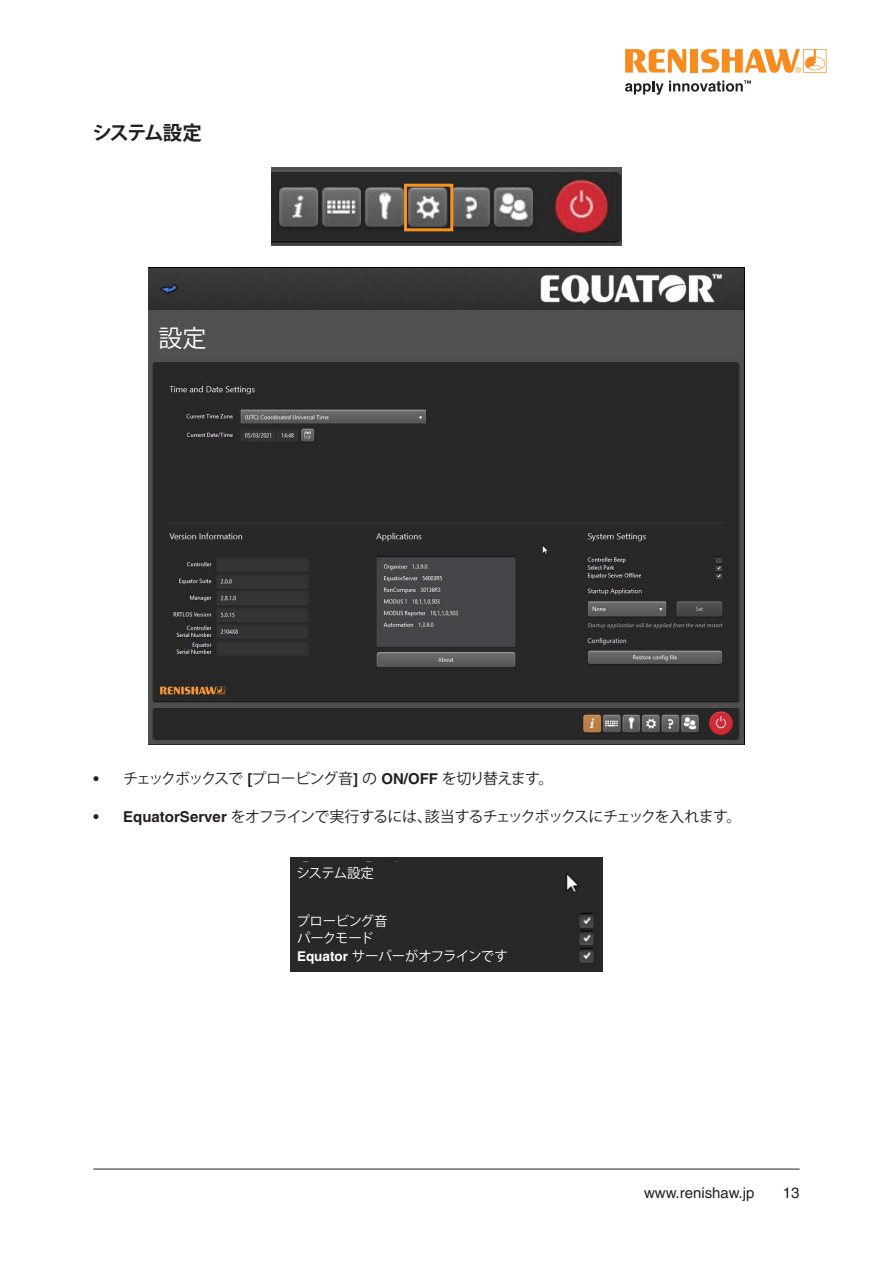
<style>
.page{position:relative;width:893px;height:1263px;background:#fff}
.page>*{position:absolute;margin:0;border:0;box-sizing:border-box;transform-origin:0 0}
.Caption_box_text{font:24px "Koz Go Pro";color:#fff}
.Heading_3__13pt_bold{font:700 19.5px "Koz Go Pro";letter-spacing:-.09em;color:#231f20}
.t1{font:15px "Koz Go Pro";letter-spacing:-.08em;color:#231f20}
.t2{font:15px "Helvetica LT Pro";color:#231f20}
.Caption_box_text-2{font:13.5px "Koz Go Pro";letter-spacing:-.03em;color:#fff}
.s1{font-family:"Helvetica";font-weight:700}
</style>
<div class="page">
<hr style="left:93px;top:1169px;width:707px;height:1px;background:#231f20">
<img style="left:271px;top:168px;width:351px;height:77px">
<div style="left:404px;top:184px;width:49px;height:47px;border:3px solid #f7931d"></div>
<img style="left:149px;top:267px;width:595px;height:477px">
<div style="left:291px;top:858px;width:311px;height:113px;background:#282828"></div>
<div style="left:297px;top:863px;width:135px;height:21px;background:#282828"></div>
<div style="left:158px;top:322px;width:108px;height:32px;background:#505050"></div>
<div style="left:297px;top:913px;width:135px;height:15px;background:#282828"></div>
<div style="left:297px;top:930px;width:135px;height:15px;background:#282828"></div>
<div style="left:297px;top:948px;width:232px;height:16px;background:#282828"></div>
<svg style="left:625px;top:49px;width:61px;height:24px"></svg>
<div style="left:690px;top:49px;width:8px;height:24px;background:#f68c1f"></div>
<svg style="left:701px;top:49px;width:125px;height:24px"></svg>
<svg style="left:625px;top:80px;width:126px;height:15px"></svg>
<p class="Heading_3__13pt_bold" style="left:93px;top:120px;width:111px">システム設定</p>
<p class="Caption_box_text" style="left:158px;top:322px;width:49px">設定</p>
<p class="t1" style="left:93px;top:768px;width:462px"><span class="s1">•</span> チェックボックスで <span class="s1">[</span>プロービング音<span class="s1">]</span> の <span class="s1">ON/OFF</span> を切り替えます。</p>
<p class="t1" style="left:94px;top:806px;width:650px"><span class="s1">• EquatorServer</span> をオフラインで実行するには、該当するチェックボックスにチェックを入れます。</p>
<p class="Caption_box_text-2" style="left:297px;top:865px;width:79px">システム設定</p>
<p class="Caption_box_text-2" style="left:296px;top:912px;width:93px">プロービング音</p>
<p class="Caption_box_text-2" style="left:297px;top:929px;width:78px">パークモード</p>
<p class="Caption_box_text-2" style="left:297px;top:947px;width:212px"><span class="s1">Equator</span> サーバーがオフラインです</p>
<p class="t2" style="left:644px;top:1184px;width:112px">www.renishaw.jp</p>
<p class="t2" style="left:783px;top:1184px;width:18px">13</p>
</div>
